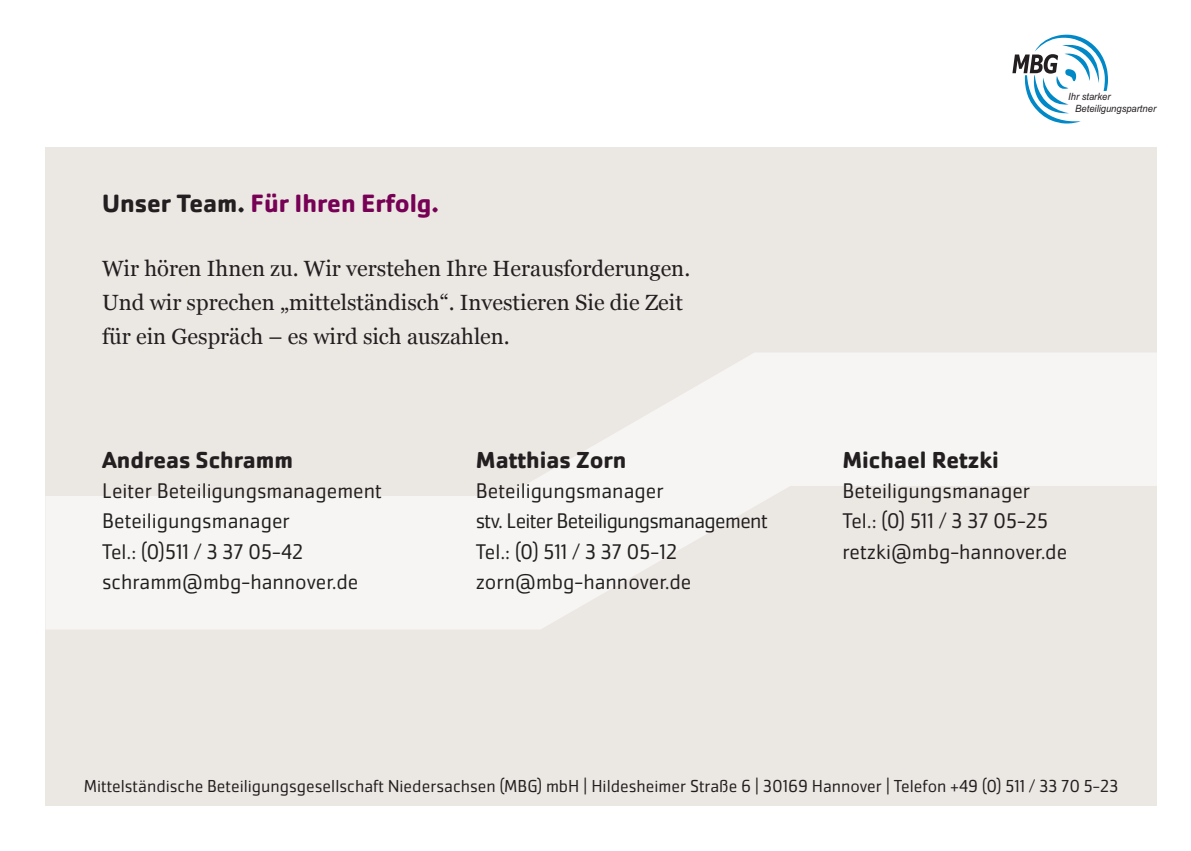
<style>
.page{position:relative;width:1191px;height:851px;background:#fff}
.page>*{position:absolute;margin:0;border:0;box-sizing:border-box;transform-origin:0 0}
.t1{font:700 26px "Cachet Pro";color:#760155}
.t2{font:700 24px "Cachet Pro";color:#231f20}
.t3{font:300 22px/30px "Cachet Pro";color:#231f20}
.t4{font:22px/34px "Georgia";color:#231f20}
.t5{font:300 18px "Cachet Pro";color:#231f20}
.t6{font:italic 10px/12px "Arial";color:#231f20;scale:.94 1}
.s1{color:#231f20}
</style>
<div class="page">
<div style="left:45px;top:147px;width:1112px;height:658px;background:#ebe7e3"></div>
<svg style="left:46px;top:353px;width:1111px;height:276px"></svg>
<svg style="left:1012px;top:35px;width:96px;height:88px"></svg>
<p class="t1" style="left:102px;top:187px;width:338px"><span class="s1">Unser Team.</span> Für Ihren Erfolg.</p>
<p class="t4" style="left:102px;top:250px;width:589px">Wir hören Ihnen zu. Wir verstehen Ihre Herausforderungen.<br>Und wir sprechen „mittelständisch“. Investieren Sie die Zeit für ein Gespräch – es wird sich auszahlen.</p>
<p class="t2" style="left:102px;top:445px;width:193px">Andreas Schramm</p>
<p class="t3" style="left:102px;top:476px;width:281px">Leiter Beteiligungsmanagement<br>Beteiligungsmanager<br>Tel.: (0)511 / 3 37 05-42 schramm@mbg-hannover.de</p>
<p class="t2" style="left:476px;top:445px;width:152px">Matthias Zorn</p>
<p class="t3" style="left:476px;top:476px;width:293px">Beteiligungsmanager<br>stv. Leiter Beteiligungsmanagement<br>Tel.: (0) 511 / 3 37 05-12 zorn@mbg-hannover.de</p>
<p class="t6" style="left:1075px;top:90px;width:88px;text-indent:-7px">Ihr starker<br>Beteiligungspartner</p>
<p class="t2" style="left:842px;top:445px;width:158px">Michael Retzki</p>
<p class="t3" style="left:842px;top:476px;width:226px">Beteiligungsmanager<br>Tel.: (0) 511 / 3 37 05-25 retzki@mbg-hannover.de</p>
<p class="t5" style="left:84px;top:775px;width:1036px">Mittelständische Beteiligungsgesellschaft Niedersachsen (MBG) mbH | Hildesheimer Straße 6 | 30169 Hannover | Telefon +49 (0) 511 / 33 70 5-23</p>
</div>
